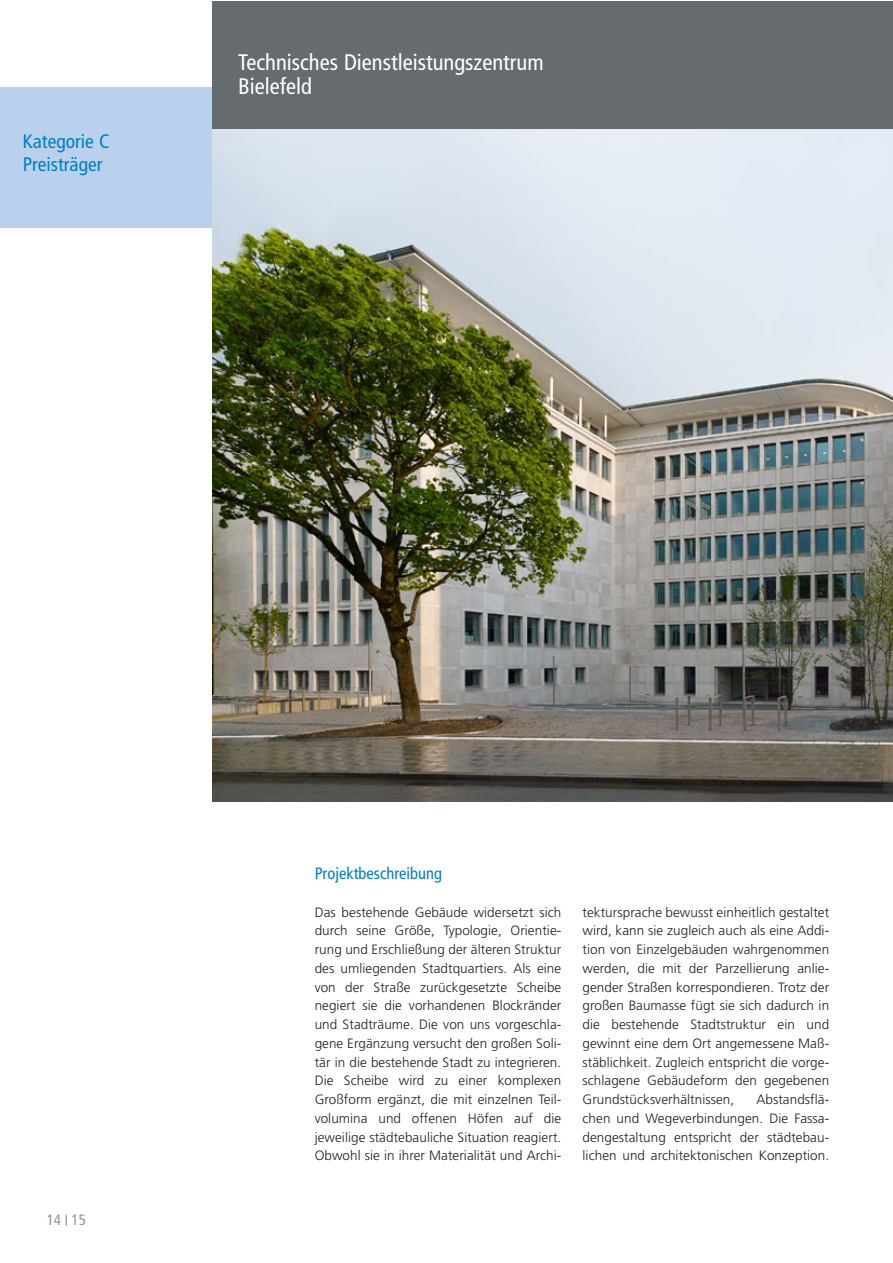
<style>
.page{position:relative;width:893px;height:1263px;background:#fff}
.page>*{position:absolute;margin:0;border:0;box-sizing:border-box;transform-origin:0 0}
.t1{font:condensed 22.5px/24px "Frutiger";color:#fff}
.t2{font:condensed 19.5px/23.4px "Frutiger";color:#007ec5}
.t3{font:condensed 16.5px "Frutiger";color:#007ec5}
.t4{font:condensed 15px "Frutiger";color:#8f9599}
.t5{font:300 13.5px/18.8px "Frutiger";letter-spacing:.005em;color:#231f20;text-align:justify}
</style>
<div class="page">
<div style="left:0;top:87px;width:892px;height:140px;background:#b9d1ec"></div>
<div style="left:213px;top:1px;width:679px;height:129px;background:#666b70"></div>
<img style="left:213px;top:130px;width:679px;height:671px">
<h2 class="t2" style="left:23px;top:130px;width:88px">Kategorie C<br>Preisträger</h2>
<h1 class="t1" style="left:238px;top:50px;width:307px">Technisches Dienstleistungszentrum<br>Bielefeld</h1>
<p class="t4" style="left:47px;top:1211px;width:41px">14 l 15</p>
<p class="t3" style="left:315px;top:864px;width:129px">Projektbeschreibung</p>
<p class="t5" style="left:315px;top:902px;width:248px">Das bestehende Gebäude widersetzt sich durch seine Größe, Typologie, Orientie&shy;rung und Erschließung der älteren Struktur des umliegenden Stadtquartiers. Als eine von der Straße zurückgesetzte Scheibe negiert sie die vorhandenen Blockränder und Stadträume. Die von uns vorgeschla&shy;gene Ergänzung versucht den großen Soli&shy;tär in die bestehende Stadt zu integrieren.<br>Die Scheibe wird zu einer komplexen Großform ergänzt, die mit einzelnen Teil&shy;volumina und offenen Höfen auf die jeweilige städtebauliche Situation reagiert.<br>Obwohl sie in ihrer Materialität und Archi-</p>
<p class="t5" style="left:583px;top:902px;width:248px">tektursprache bewusst einheitlich gestaltet wird, kann sie zugleich auch als eine Addi&shy;tion von Einzelgebäuden wahrgenommen werden, die mit der Parzellierung anlie&shy;gender Straßen korrespondieren. Trotz der großen Baumasse fügt sie sich dadurch in die bestehende Stadtstruktur ein und gewinnt eine dem Ort angemessene Maß&shy;stäblichkeit. Zugleich entspricht die vorge&shy;schlagene Gebäudeform den gegebenen Grundstücksverhältnissen,</p>
<p class="t5" style="left:583px;top:1090px;width:248px;text-indent:174px">Abstandsflä&shy;chen und Wegeverbindungen. Die Fassa&shy;dengestaltung entspricht der städtebau&shy;lichen und architektonischen Konzeption.</p>
</div>
